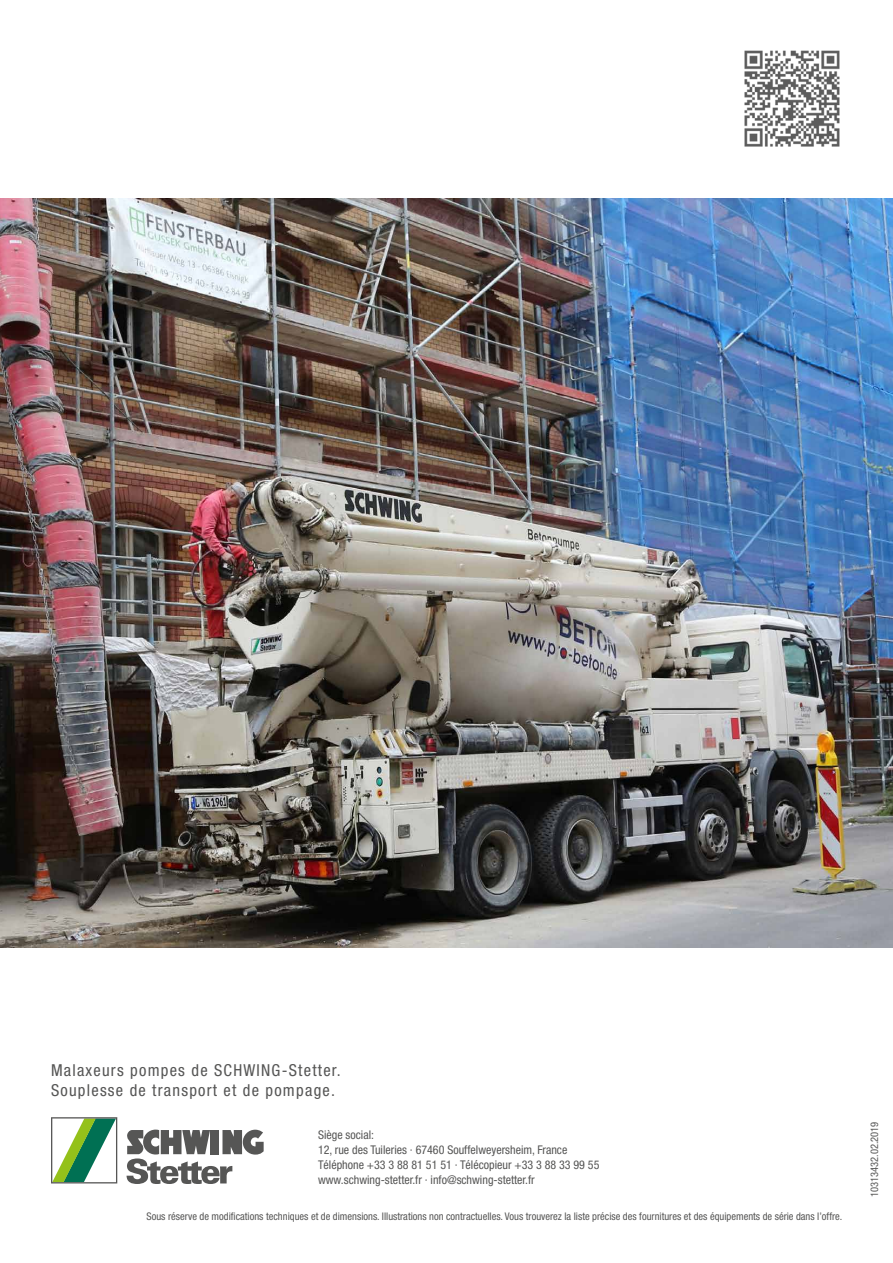
<style>
.page{position:relative;width:893px;height:1263px;background:#fff}
.page>*{position:absolute;margin:0;border:0;box-sizing:border-box;transform-origin:0 0}
.t1{font:condensed 16.5px/19.8px "Helvetica Neue LT";letter-spacing:.075em;color:#565655}
.t2{font:condensed 12px/14.9px "Helvetica Neue LT";color:#565655}
.t3{font:condensed 10.5px "Helvetica Neue LT";color:#565655}
</style>
<div class="page">
<img style="left:0;top:199px;width:893px;height:748px">
<svg style="left:127px;top:1129px;width:137px;height:55px"></svg>
<svg style="left:51px;top:1117px;width:66px;height:66px"></svg>
<img style="left:744px;top:50px;width:96px;height:97px">
<h1 class="t1" style="left:51px;top:1060px;width:291px">Malaxeurs pompes de SCHWING-Stetter.<br>Souplesse de transport et de pompage.</h1>
<p class="t2" style="left:318px;top:1127px;width:283px">Siège social:<br>12, rue des Tuileries · 67460 Souffelweyersheim, France Téléphone +33 3 88 81 51 51 · Télécopieur +33 3 88 33 99 55 www.schwing-stetter.fr · info@schwing-stetter.fr</p>
<p class="t3" style="left:147px;top:1210px;width:697px">Sous réserve de modifications techniques et de dimensions. Illustrations non contractuelles. Vous trouverez la liste précise des fournitures et des équipements de série dans l’offre.</p>
<p class="t3" style="left:868px;top:1197px;width:77px;rotate:-90deg">10313432.02.2019</p>
</div>
